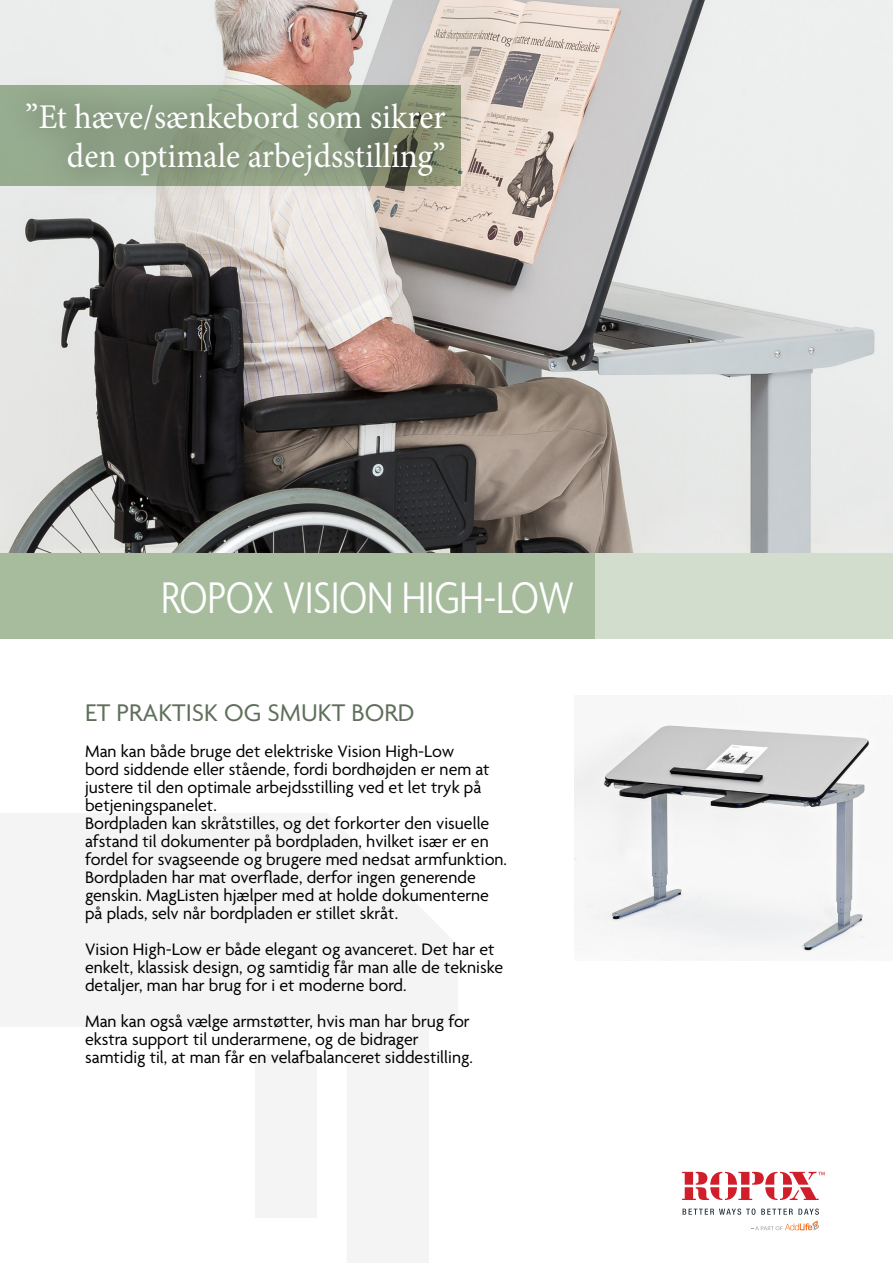
<style>
.page{position:relative;width:893px;height:1263px;background:#fff}
.page>*{position:absolute;margin:0;border:0;box-sizing:border-box;transform-origin:0 0}
.t1{font:300 condensed 48px "Agenda";letter-spacing:-.01em;color:#fff}
.t2{font:34.65px/39.6px "Minion Pro";color:#fff;text-align:right;scale:.95 1}
.t3{font:26.1px "Agenda";color:#606f5c}
.t4{font:18px/18px "Agenda";color:#000}
</style>
<div class="page">
<img style="left:0;top:0;width:893px;height:554px">
<svg style="left:0;top:813px;width:458px;height:450px;fill:#f4f4f4"></svg>
<div style="left:256px;top:1054px;width:61px;height:163px;background:#f4f4f4"></div>
<div style="left:0;top:554px;width:893px;height:85px;background:#a6bc9d"></div>
<div style="left:595px;top:554px;width:298px;height:85px;background:#d2ddcd"></div>
<div style="left:0;top:74px;width:472px;height:131px;background:#231f20;opacity:.75"></div>
<svg style="left:682px;top:1172px;width:143px;height:28px"></svg>
<svg style="left:683px;top:1208px;width:136px;height:22px"></svg>
<img style="left:574px;top:725px;width:295px;height:235px">
<p class="t2" style="left:25px;top:97px;width:444px">”Et hæve/sænkebord som sikrer den optimale arbejdsstilling”</p>
<p class="t1" style="left:161px;top:571px;width:414px">ROPOX VISION HIGH-LOW</p>
<p class="t3" style="left:85px;top:699px;width:331px">ET PRAKTISK OG SMUKT BORD</p>
<p class="t4" style="left:85px;top:744px;width:406px">Man kan både bruge det elektriske Vision High-Low bord siddende eller stående, fordi bordhøjden er nem at justere til den optimale arbejdsstilling ved et let tryk på betjeningspanelet.</p>
<p class="t4" style="left:85px;top:816px;width:424px">Bordpladen kan skråtstilles, og det forkorter den visuelle afstand til dokumenter på bordpladen, hvilket især er en fordel for svagseende og brugere med nedsat armfunktion.<br>Bordpladen har mat overflade, derfor ingen generende genskin. MagListen hjælper med at holde dokumenterne på plads, selv når bordpladen er stillet skråt.</p>
<p class="t4" style="left:85px;top:942px;width:420px">Vision High-Low er både elegant og avanceret. Det har et enkelt, klassisk design, og samtidig får man alle de tekniske detaljer, man har brug for i et moderne bord.</p>
<p class="t4" style="left:85px;top:1014px;width:386px">Man kan også vælge armstøtter, hvis man har brug for ekstra support til underarmene, og de bidrager</p>
<p class="t4" style="left:85px;top:1050px;width:389px">samtidig til, at man får en velafbalanceret siddestilling.</p>
</div>
